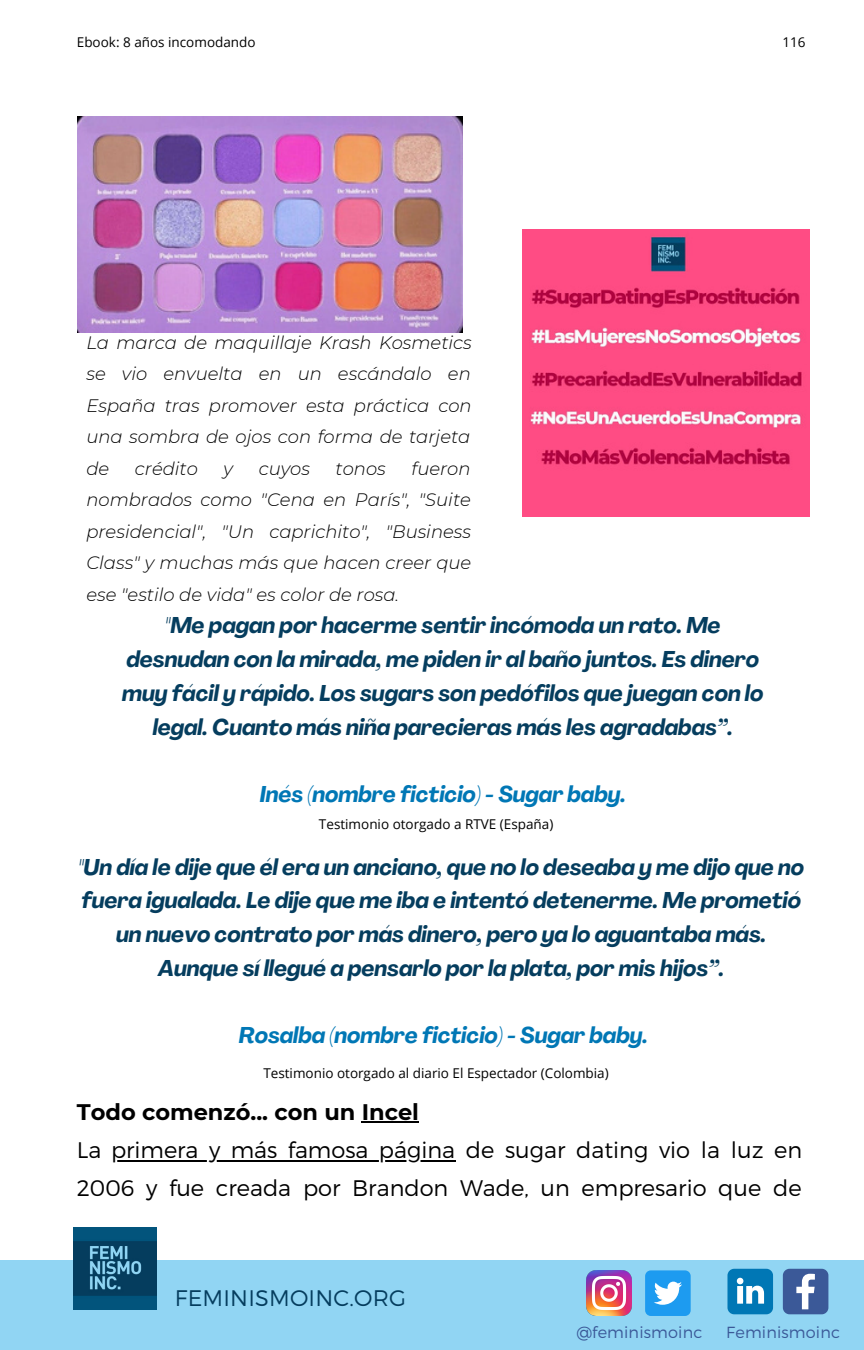
<style>
.page{position:relative;width:864px;height:1350px;background:#fff}
.page>*{position:absolute;margin:0;border:0;box-sizing:border-box;transform-origin:0 0}
.t1{font:italic 700 22.5px/33.8px "Agrandir";color:#053d5e;text-align:center}
.t2{font:300 22.5px/37.1px "Montserrat";color:#000}
.t3{font:italic 700 22.5px "Agrandir";color:#0077b5}
.t4{font:700 22.5px "Montserrat";color:#000}
.t5{font:300 22.5px "Montserrat";letter-spacing:.01em;color:#053d5e}
.t6{font:italic 300 18px/31.5px "Montserrat";color:#000;text-align:justify}
.t7{font:300 15.97px "Montserrat";letter-spacing:.01em;color:#3b5998}
.t8{font:13.5px "Open Sans";color:#000}
</style>
<div class="page">
<hr style="left:362px;top:1121px;width:57px;height:2px;background:#000">
<hr style="left:111px;top:1160px;width:344px;height:2px;background:#000">
<div style="left:0;top:1260px;width:864px;height:90px;background:#91d5f3"></div>
<img style="left:73px;top:1227px;width:83px;height:83px">
<img style="left:586px;top:1270px;width:46px;height:46px">
<div style="left:645px;top:1270px;width:46px;height:46px;background:#1d9bf0;border-radius:6px"></div>
<svg style="left:654px;top:1282px;width:28px;height:23px"></svg>
<svg style="left:783px;top:1269px;width:45px;height:45px;background:#5c75aa"></svg>
<svg style="left:727px;top:1269px;width:46px;height:45px;background:#3091c3"></svg>
<img style="left:78px;top:117px;width:384px;height:216px">
<img style="left:523px;top:229px;width:287px;height:287px">
<p class="t8" style="left:77px;top:33px;width:180px">Ebook: 8 años incomodando</p>
<p class="t8" style="left:782px;top:33px;width:25px">116</p>
<p class="t6" style="left:86px;top:327px;width:387px">La marca de maquillaje Krash Kosmetics se vio envuelta en un escándalo en España tras promover esta práctica con una sombra de ojos con forma de tarjeta de</p>
<p class="t6" style="left:86px;top:453px;width:386px;text-indent:325px">fueron nombrados como "Cena en París", "Suite presidencial", "Un caprichito", "Business Class" y muchas más que hacen creer que ese "estilo de vida" es color de rosa.</p>
<p class="t6" style="left:135px;top:453px;width:65px">crédito</p>
<p class="t6" style="left:224px;top:453px;width:11px">y</p>
<p class="t6" style="left:259px;top:453px;width:53px">cuyos</p>
<p class="t6" style="left:336px;top:453px;width:52px">tonos</p>
<p class="t1" style="left:122px;top:611px;width:643px">"Me pagan por hacerme sentir incómoda un rato. Me desnudan con la mirada, me piden ir al baño juntos. Es dinero muy fácil y rápido. Los sugars son pedófilos que juegan con lo legal. Cuanto más niña parecieras más les agradabas”.</p>
<p class="t3" style="left:260px;top:785px;width:368px">Inés (nombre ficticio) - Sugar baby.</p>
<p class="t8" style="left:319px;top:814px;width:236px">Testimonio otorgado a RTVE (España)</p>
<p class="t1" style="left:78px;top:852px;width:728px">"Un día le dije que él era un anciano, que no lo deseaba y me dijo que no fuera igualada. Le dije que me iba e intentó detenerme. Me prometió un nuevo contrato por más dinero, pero ya lo aguantaba más.<br>Aunque sí llegué a pensarlo por la plata, por mis hijos”.</p>
<p class="t3" style="left:239px;top:1026px;width:410px">Rosalba (nombre ficticio) - Sugar baby.</p>
<p class="t8" style="left:263px;top:1064px;width:347px">Testimonio otorgado al diario El Espectador (Colombia)</p>
<p class="t4" style="left:77px;top:1098px;width:344px">Todo comenzó... con un Incel</p>
<p class="t2" style="left:77px;top:1131px;width:727px">La primera y más famosa página de sugar dating vio la luz en<br>2006 y fue creada por Brandon Wade, un empresario que de</p>
<p class="t5" style="left:175px;top:1283px;width:233px">FEMINISMOINC.ORG</p>
<p class="t7" style="left:576px;top:1322px;width:128px">@feminismoinc</p>
<p class="t7" style="left:726px;top:1322px;width:115px">Feminismoinc</p>
</div>
